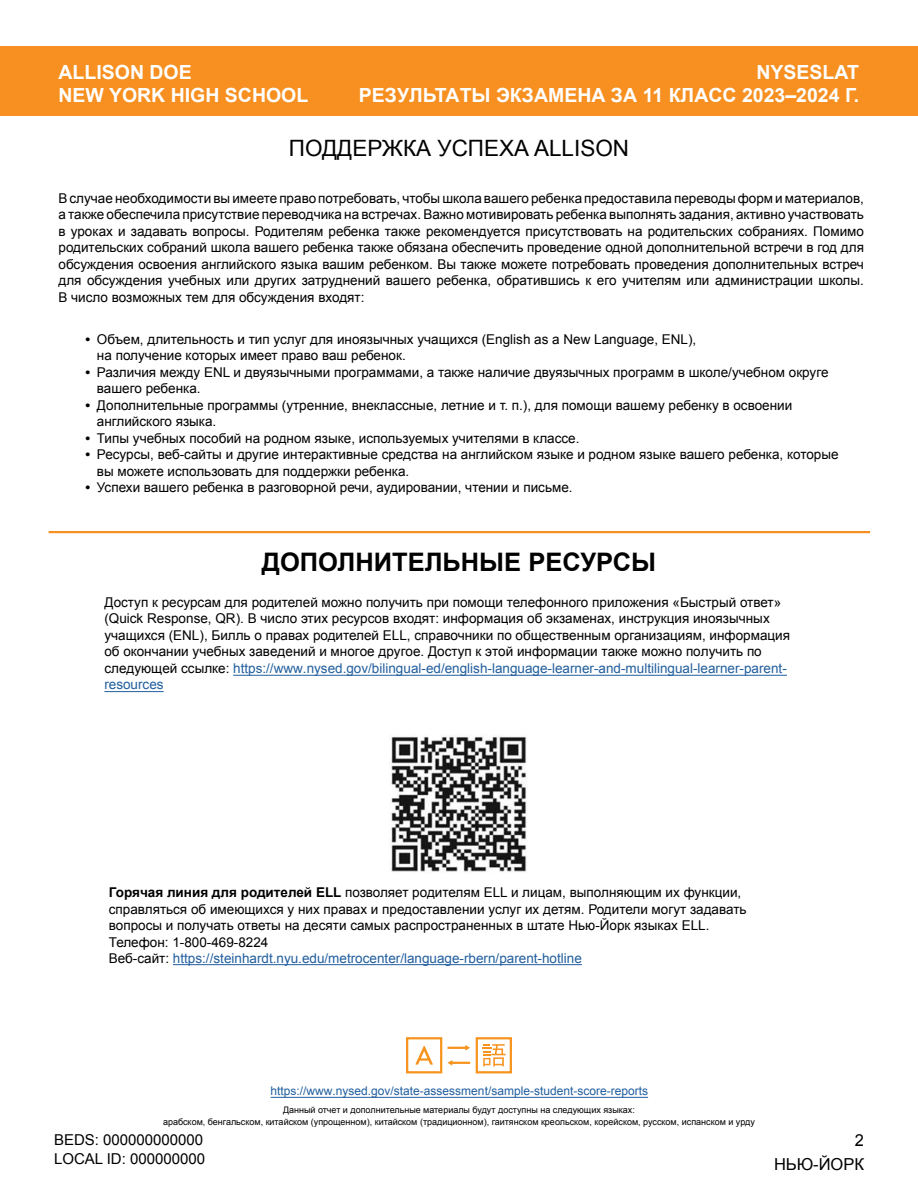
<style>
.page{position:relative;width:918px;height:1188px;background:#fff}
.page>*{position:absolute;margin:0;border:0;box-sizing:border-box;transform-origin:0 0}
.t1{font:700 25.5px "Arial";color:#000}
.t2{font:22.5px "Arial";color:#000}
.t3{font:700 19.5px/23.4px "Arial";color:#fff}
.t4{font:16.5px/24.3px "Arial";color:#000;text-align:right}
.t5{font:15px "Arial";color:#000}
.t6{font:13.5px/16.5px "Arial";color:#000}
.t7{font:13.5px/16.5px "Arial";color:#215e9e}
.t8{font:12px "Arial";color:#215e9e}
.t9{font:9px "Arial";color:#000}
.s1{font-weight:700}
.s2{color:#215e9e}
.s3{color:#000}
</style>
<div class="page">
<div style="left:0;top:46px;width:918px;height:69px;background:#f79020"></div>
<hr style="left:173px;top:964px;width:409px;height:1px;background:#215e9e">
<hr style="left:49px;top:531px;width:821px;height:2px;background:#f79020">
<img style="left:391px;top:736px;width:136px;height:136px">
<div style="left:406px;top:1037px;width:36px;height:36px;border:2px solid #f7941e"></div>
<svg style="left:415px;top:1046px;width:18px;height:19px"></svg>
<div style="left:476px;top:1037px;width:36px;height:36px;border:2px solid #f7941e"></div>
<svg style="left:482px;top:1044px;width:24px;height:22px"></svg>
<svg style="left:447px;top:1045px;width:23px;height:6px"></svg>
<svg style="left:447px;top:1060px;width:23px;height:6px"></svg>
<hr style="left:233px;top:675px;width:554px;height:1px;background:#215e9e">
<hr style="left:104px;top:691px;width:60px;height:1px;background:#215e9e">
<hr style="left:271px;top:1097px;width:377px;height:1px;background:#215e9e">
<p class="t3" style="left:58px;top:61px;width:251px">ALLISON DOE<br>NEW YORK HIGH SCHOOL</p>
<h1 class="t3" style="left:359px;top:61px;width:502px;text-align:right">NYSESLAT<br>РЕЗУЛЬТАТЫ ЭКЗАМЕНА ЗА 11 КЛАСС 2023–2024 Г.</h1>
<h2 class="t2" style="left:289px;top:134px;width:342px">ПОДДЕРЖКА УСПЕХА ALLISON</h2>
<p class="t6" style="left:58px;top:190px;width:807px;text-align:justify">В случае необходимости вы имеете право потребовать, чтобы школа вашего ребенка предоставила переводы форм и материалов, а также обеспечила присутствие переводчика на встречах. Важно мотивировать ребенка выполнять задания, активно участвовать в уроках и задавать вопросы. Родителям ребенка также рекомендуется присутствовать на родительских собраниях. Помимо родительских собраний школа вашего ребенка также обязана обеспечить проведение одной дополнительной встречи в год для обсуждения освоения английского языка вашим ребенком. Вы также можете потребовать проведения дополнительных встреч для обсуждения учебных или других затруднений вашего ребенка, обратившись к его учителям или администрации школы.<br>В число возможных тем для обсуждения входят:</p>
<p class="t6" style="left:97px;top:331px;width:601px;text-indent:-11px"><span class="s1">•</span> Объем, длительность и тип услуг для иноязычных учащихся (English as a New Language, ENL), на получение которых имеет право ваш ребенок.</p>
<p class="t6" style="left:97px;top:364px;width:733px;text-indent:-11px"><span class="s1">•</span> Различия между ENL и двуязычными программами, а также наличие двуязычных программ в школе/учебном округе вашего ребенка.</p>
<p class="t6" style="left:97px;top:397px;width:697px;text-indent:-11px"><span class="s1">•</span> Дополнительные программы (утренние, внеклассные, летние и т. п.), для помощи вашему ребенку в освоении английского языка.</p>
<p class="t6" style="left:86px;top:430px;width:495px"><span class="s1">•</span> Типы учебных пособий на родном языке, используемых учителями в классе.</p>
<p class="t6" style="left:97px;top:446px;width:743px;text-indent:-11px"><span class="s1">•</span> Ресурсы, веб-сайты и другие интерактивные средства на английском языке и родном языке вашего ребенка, которые вы можете использовать для поддержки ребенка.</p>
<p class="t6" style="left:86px;top:479px;width:489px"><span class="s1">•</span> Успехи вашего ребенка в разговорной речи, аудировании, чтении и письме.</p>
<p class="t1" style="left:262px;top:545px;width:396px">ДОПОЛНИТЕЛЬНЫЕ РЕСУРСЫ</p>
<p class="t6" style="left:104px;top:594px;width:687px">Доступ к ресурсам для родителей можно получить при помощи телефонного приложения «Быстрый ответ» (Quick Response, QR). В число этих ресурсов входят: информация об экзаменах, инструкция иноязычных учащихся (ENL), Билль о правах родителей ELL, справочники по общественным организациям, информация об окончании учебных заведений и многое другое. Доступ к этой информации также можно получить по следующей ссылке: <span class="s2">https://www.nysed.gov/bilingual-ed/english-language-learner-and-multilingual-learner-parent&shy;resources</span></p>
<p class="t6" style="left:109px;top:884px;width:639px"><span class="s1">Горячая линия для родителей ELL</span> позволяет родителям ELL и лицам, выполняющим их функции, справляться об имеющихся у них правах и предоставлении услуг их детям. Родители могут задавать вопросы и получать ответы на десяти самых распространенных в штате Нью-Йорк языках ELL.</p>
<p class="t7" style="left:109px;top:934px;width:475px"><span class="s3">Телефон: 1-800-469-8224<br>Веб-сайт:</span> https://steinhardt.nyu.edu/metrocenter/language-rbern/parent-hotline</p>
<p class="t8" style="left:271px;top:1083px;width:379px">https://www.nysed.gov/state-assessment/sample-student-score-reports</p>
<p class="t9" style="left:283px;top:1104px;width:353px">Данный отчет и дополнительные материалы будут доступны на следующих языках:</p>
<p class="t9" style="left:163px;top:1116px;width:593px">арабском, бенгальском, китайском (упрощенном), китайском (традиционном), гаитянском креольском, корейском, русском, испанском и урду</p>
<p class="t5" style="left:54px;top:1130px;width:151px">BEDS: 000000000000</p>
<p class="t5" style="left:54px;top:1149px;width:153px">LOCAL ID: 000000000</p>
<p class="t4" style="left:774px;top:1128px;width:91px">2<br>НЬЮ-ЙОРК</p>
</div>
